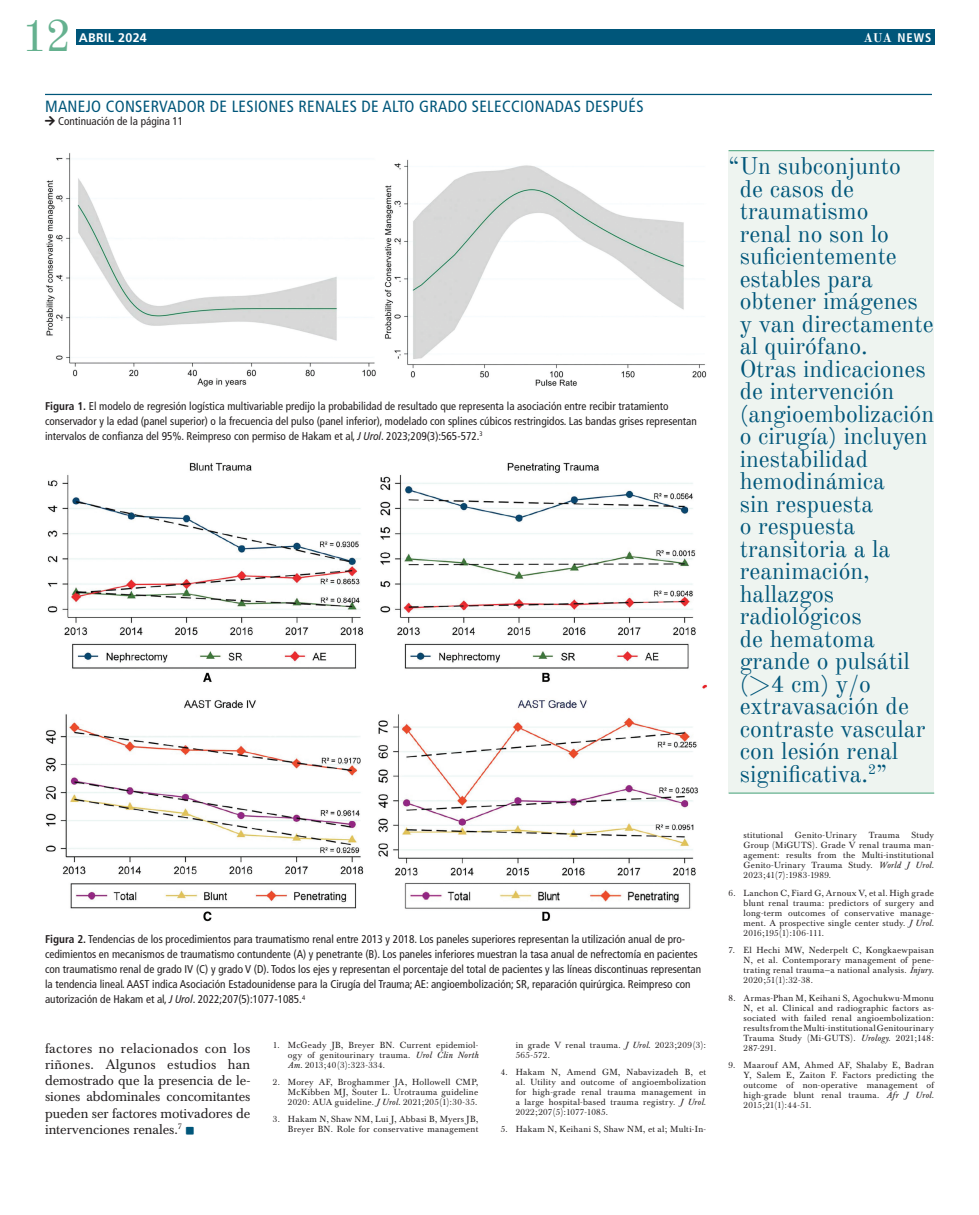
<style>
.page{position:relative;width:979px;height:1215px;background:#fff}
.page>*{position:absolute;margin:0;border:0;box-sizing:border-box;transform-origin:0 0}
.t1{font:45px "Old Standard TT";color:#65b18f}
.Quote_Callout{font:23.75px/22.5px "Old Standard TT";color:#00567a}
.Continuation{font:condensed 16.25px "Frutiger LT Pro";letter-spacing:.02em;color:#00567a}
.Paragraph{font:13.75px/16.2px "Baskerville BE";letter-spacing:-.005em;color:#231f20;text-align:justify}
.t2{font:700 12.5px "Frutiger LT Pro";letter-spacing:.025em;color:#fff}
.t3{font:700 condensed 12.5px "Frutiger LT Pro";color:#fff}
.t4{font:condensed 11.25px/15px "Frutiger LT Pro";color:#231f20}
.t5{font:8.75px/10px "Baskerville BE";letter-spacing:.03em;color:#231f20;text-align:justify}
.s1{font-family:"Old Standard TT";font-stretch:normal}
.s2{font-weight:700}
.s3{font-style:italic}
</style>
<div class="page">
<div style="left:76px;top:29px;width:858px;height:16px;background:#00567a"></div>
<hr style="left:45px;top:94px;width:887px;height:1px;background:#00567a">
<img style="left:46px;top:153px;width:660px;height:234px">
<img style="left:46px;top:463px;width:661px;height:458px">
<div style="left:728px;top:151px;width:206px;height:642px;background:#eef4f0"></div>
<hr style="left:728px;top:792px;width:206px;height:2px;background:#65b18f">
<hr style="left:728px;top:150px;width:206px;height:1px;background:#65b18f">
<h1 class="t1" style="left:22px;top:2px;width:51px">12</h1>
<h3 class="t2" style="left:79px;top:30px;width:70px">ABRIL 2024</h3>
<h3 class="t3" style="left:863px;top:30px;width:70px"><span class="s1">AUA</span> NEWS</h3>
<p class="Continuation" style="left:45px;top:97px;width:600px">MANEJO CONSERVADOR DE LESIONES RENALES DE ALTO GRADO SELECCIONADAS DESPUÉS</p>
<p class="t4" style="left:45px;top:114px;width:140px">□▼ Continuación de la página 11</p>
<p class="t4" style="left:45px;top:399px;width:653px"><span class="s2">Figura 1.</span> El modelo de regresión logística multivariable predijo la probabilidad de resultado que representa la asociación entre recibir tratamiento conservador y la edad (panel superior) o la frecuencia del pulso (panel inferior), modelado con splines cúbicos restringidos. Las bandas grises representan intervalos de confianza del 95%. Reimpreso con permiso de Hakam et al, <span class="s3">J Urol</span>. 2023;209(3):565-572.<sup>3</sup></p>
<p class="t4" style="left:45px;top:932px;width:658px"><span class="s2">Figura 2.</span> Tendencias de los procedimientos para traumatismo renal entre 2013 y 2018. Los paneles superiores representan la utilización anual de pro&shy;cedimientos en mecanismos de traumatismo contundente (A) y penetrante (B). Los paneles inferiores muestran la tasa anual de nefrectomía en pacientes con traumatismo renal de grado IV (C) y grado V (D). Todos los ejes y representan el porcentaje del total de pacientes y las líneas discontinuas representan la tendencia lineal. AAST indica Asociación Estadounidense para la Cirugía del Trauma; AE: angioembolización; SR, reparación quirúrgica. Reimpreso con autorización de Hakam et al, <span class="s3">J Urol</span>. 2022;207(5):1077-1085.<sup>4</sup></p>
<p class="Paragraph" style="left:45px;top:1040px;width:207px">factores no relacionados con los riñones. Algunos estudios han demostrado que la presencia de le&shy;siones abdominales concomitantes pueden ser factores motivadores de intervenciones renales.<sup>7</sup></p>
<p class="t5" style="left:288px;top:1040px;width:192px;text-indent:-15px">1. McGeady JB, Breyer BN. Current epidemiol&shy;ogy of genitourinary trauma. <span class="s3">Urol Clin North Am</span>. 2013;40(3):323-334.</p>
<p class="t5" style="left:288px;top:1077px;width:192px;text-indent:-15px">2. Morey AF, Broghammer JA, Hollowell CMP, McKibben MJ, Souter L. Urotrauma guideline 2020: AUA guideline. <span class="s3">J Urol</span>. 2021;205(1):30-35.</p>
<p class="t5" style="left:273px;top:1115px;width:207px;text-align:right">3. Hakam N, Shaw NM, Lui J, Abbasi B, Myers JB,<br>Breyer BN. Role for conservative management</p>
<p class="t5" style="left:516px;top:1040px;width:192px">in grade V renal trauma. <span class="s3">J Urol</span>. 2023;209(3):<br>565-572.</p>
<p class="t5" style="left:516px;top:1067px;width:192px;text-indent:-15px">4. Hakam N, Amend GM, Nabavizadeh B, et al. Utility and outcome of angioembolization for high-grade renal trauma management in a large hospital-based trauma registry. <span class="s3">J Urol</span>.<br>2022;207(5):1077-1085.</p>
<p class="t5" style="left:501px;top:1125px;width:207px">5. Hakam N, Keihani S, Shaw NM, et al; Multi-In-</p>
<p class="Quote_Callout" style="left:740px;top:154px;width:196px;text-indent:-11px">“Un subconjunto<br>de casos de traumatismo<br>renal no son lo suficientemente estables para obtener imágenes y van directamente al quirófano.<br>Otras indicaciones de intervención (angioembolización o cirugía) incluyen inestabilidad hemodinámica<br>sin respuesta<br>o respuesta transitoria a la reanimación, hallazgos radiológicos<br>de hematoma grande o pulsátil (&gt;4 cm) y/o extravasación de contraste vascular con lesión renal significativa.<sup>2</sup>”</p>
<p class="t5" style="left:743px;top:831px;width:192px;text-indent:168px">Study Group (MiGUTS). Grade V renal trauma man&shy;agement: results from the Multi-institutional Genito-Urinary Trauma Study. <span class="s3">World J Urol</span>.<br>2023;41(7):1983-1989.</p>
<p class="t5" style="left:743px;top:888px;width:192px;text-indent:-15px">6. Lanchon C, Fiard G, Arnoux V, et al. High grade blunt renal trauma: predictors of surgery and long-term outcomes of conservative manage&shy;ment. A prospective single center study. <span class="s3">J Urol</span>.<br>2016;195(1):106-111.</p>
<p class="t5" style="left:743px;top:946px;width:192px;text-indent:-15px">7. El Hechi MW, Nederpelt C, Kongkaewpaisan N, et al. Contemporary management of pene&shy;trating renal trauma—a national analysis. <span class="s3">Injury</span>.<br>2020;51(1):32-38.</p>
<p class="t5" style="left:743px;top:993px;width:192px;text-indent:-15px">8. Armas-Phan M, Keihani S, Agochukwu-Mmonu N, et al. Clinical and radiographic factors as&shy;sociated with failed renal angioembolization: results from the Multi-institutional Genitourinary Trauma Study (Mi-GUTS). <span class="s3">Urology</span>. 2021;148:<br>287-291.</p>
<p class="t5" style="left:743px;top:1060px;width:192px;text-indent:-15px">9. Maarouf AM, Ahmed AF, Shalaby E, Badran Y, Salem E, Zaiton F. Factors predicting the outcome of non-operative management of high-grade blunt renal trauma. <span class="s3">Afr J Urol</span>.<br>2015;21(1):44-51.</p>
<p class="t5" style="left:743px;top:831px;width:41px">stitutional</p>
<p class="t5" style="left:795px;top:831px;width:64px">Genito-Urinary</p>
<p class="t5" style="left:869px;top:831px;width:32px">Trauma</p>
</div>
